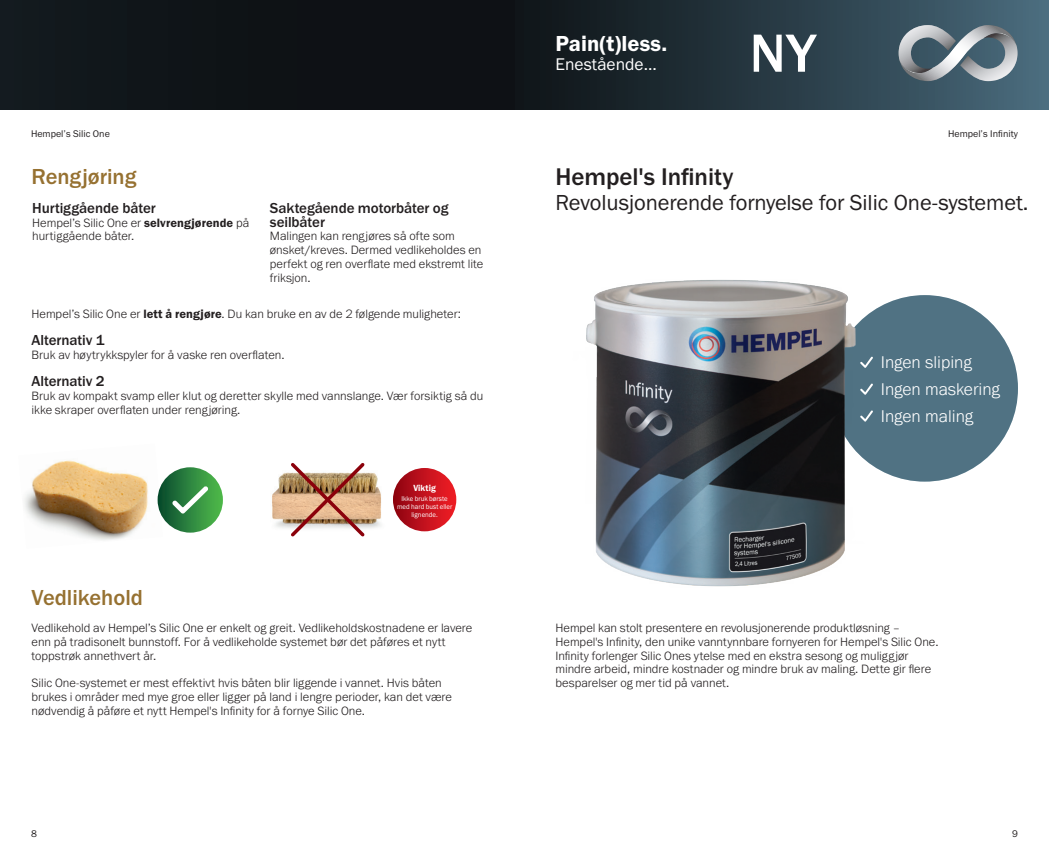
<style>
.page{position:relative;width:1049px;height:851px;background:#fff}
.page>*{position:absolute;margin:0;border:0;box-sizing:border-box;transform-origin:0 0}
.Headline{font:500 55.62px "Franklin Gothic URW";color:#fff}
._3_Head{font:500 25px "Franklin Gothic URW";letter-spacing:-.005em;color:#231f20}
._3_Head-2{font:22.5px "Franklin Gothic URW Boo";letter-spacing:-.005em;color:#231f20}
._3_Head-3{font:500 22.5px "Franklin Gothic URW";color:#967131}
.Headline-2{font:22.5px "Franklin Gothic URW Dem";color:#fff}
.Headline-3{font:300 17.62px "Franklin Gothic URW";color:#fff}
.Headline-4{font:17.5px "Franklin Gothic URW Boo";color:#fff}
._2_Subhead{font:500 15px/13.8px "Franklin Gothic URW";letter-spacing:-.005em;color:#231f20}
._1_Body_Copy{font:500 15px "Franklin Gothic URW";letter-spacing:-.005em;color:#231f20}
._1_Body_Copy-2{font:300 12.5px/13.8px "Franklin Gothic URW";color:#231f20}
.subhead{font:10px "Franklin Gothic URW Boo";color:#231f20}
._1_Body_Copy-3{font:9.25px "Franklin Gothic URW Dem";letter-spacing:.015em;color:#fff;scale:.94 1}
._1_Body_Copy-4{font:7.12px/7.9px "Franklin Gothic URW Boo";letter-spacing:.01em;color:#fff;text-align:center;scale:.94 1}
.s1{font-family:"Franklin Gothic URW Dem";font-weight:400}
</style>
<div class="page">
<img style="left:272px;top:472px;width:126px;height:57px">
<img style="left:288px;top:463px;width:80px;height:74px">
<div style="left:393px;top:468px;width:63px;height:63px;background:linear-gradient(to right,#8f0613,#f31f26);border-radius:32px"></div>
<img style="left:24px;top:460px;width:139px;height:80px">
<div style="left:158px;top:467px;width:65px;height:65px;background:linear-gradient(to right,#084b2e,#55bf50);border-radius:33px"></div>
<svg style="left:170px;top:486px;width:40px;height:29px"></svg>
<div style="left:514px;top:0;width:535px;height:110px;background:linear-gradient(to right,#0c1013,#486a7b)"></div>
<div style="left:0;top:0;width:514px;height:110px;background:#0e1215"></div>
<svg style="left:898px;top:25px;width:119px;height:56px;background:#7f8d96"></svg>
<svg style="left:872px;top:295px;width:146px;height:186px;background:#6a8795"></svg>
<img style="left:586px;top:280px;width:286px;height:307px">
<p class="subhead" style="left:31px;top:128px;width:80px">Hempel’s Silic One</p>
<p class="_3_Head-3" style="left:32px;top:162px;width:106px">Rengjøring</p>
<p class="_2_Subhead" style="left:32px;top:201px;width:125px">Hurtiggående båter</p>
<p class="_1_Body_Copy-2" style="left:32px;top:215px;width:219px">Hempel’s Silic One er <span class="s1">selvrengjørende</span> på hurtiggående båter.</p>
<p class="_2_Subhead" style="left:270px;top:201px;width:180px">Saktegående motorbåter og seilbåter</p>
<p class="_1_Body_Copy-2" style="left:270px;top:229px;width:215px">Malingen kan rengjøres så ofte som ønsket/kreves. Dermed vedlikeholdes en perfekt og ren overflate med ekstremt lite friksjon.</p>
<p class="_1_Body_Copy-2" style="left:32px;top:306px;width:431px">Hempel’s Silic One er <span class="s1">lett å rengjøre</span>. Du kan bruke en av de 2 følgende muligheter:</p>
<p class="_1_Body_Copy" style="left:32px;top:331px;width:75px">Alternativ 1</p>
<p class="_1_Body_Copy-2" style="left:32px;top:347px;width:255px">Bruk av høytrykkspyler for å vaske ren overflaten.</p>
<p class="_1_Body_Copy" style="left:32px;top:372px;width:75px">Alternativ 2</p>
<p class="_1_Body_Copy-2" style="left:32px;top:389px;width:453px">Bruk av kompakt svamp eller klut og deretter skylle med vannslange. Vær forsiktig så du ikke skraper overflaten under rengjøring.</p>
<p class="_1_Body_Copy-3" style="left:413px;top:482px;width:25px">Viktig</p>
<p class="_1_Body_Copy-4" style="left:397px;top:494px;width:60px">Ikke bruk børste med hard bust eller lignende.</p>
<p class="_3_Head-3" style="left:32px;top:583px;width:113px">Vedlikehold</p>
<p class="_1_Body_Copy-2" style="left:32px;top:620px;width:442px">Vedlikehold av Hempel’s Silic One er enkelt og greit. Vedlikeholdskostnadene er lavere enn på tradisonelt bunnstoff. For å vedlikeholde systemet bør det påføres et nytt toppstrøk annethvert år.</p>
<p class="_1_Body_Copy-2" style="left:32px;top:675px;width:422px">Silic One-systemet er mest effektivt hvis båten blir liggende i vannet. Hvis båten brukes i områder med mye groe eller ligger på land i lengre perioder, kan det være nødvendig å påføre et nytt Hempel's Infinity for å fornye Silic One.</p>
<p class="subhead" style="left:31px;top:827px;width:7px">8</p>
<p class="Headline-2" style="left:555px;top:30px;width:113px">Pain(t)less.</p>
<p class="Headline-4" style="left:555px;top:53px;width:103px">Enestående…</p>
<p class="Headline" style="left:750px;top:19px;width:68px">NY</p>
<p class="subhead" style="left:948px;top:128px;width:71px">Hempel’s Infinity</p>
<p class="_3_Head" style="left:555px;top:162px;width:179px">Hempel's Infinity</p>
<p class="_3_Head-2" style="left:555px;top:189px;width:474px">Revolusjonerende fornyelse for Silic One-systemet.</p>
<p class="Headline-3" style="left:881px;top:351px;width:92px">Ingen sliping</p>
<p class="Headline-3" style="left:881px;top:378px;width:121px">Ingen maskering</p>
<p class="Headline-3" style="left:881px;top:404px;width:94px">Ingen maling</p>
<p class="_1_Body_Copy-2" style="left:555px;top:620px;width:384px">Hempel kan stolt presentere en revolusjonerende produktløsning – Hempel's Infinity, den unike vanntynnbare fornyeren for Hempel's Silic One.<br>Infinity forlenger Silic Ones ytelse med en ekstra sesong og muliggjør mindre arbeid, mindre kostnader og mindre bruk av maling. Dette gir flere besparelser og mer tid på vannet.</p>
<p class="subhead" style="left:1012px;top:826px;width:7px">9</p>
</div>
